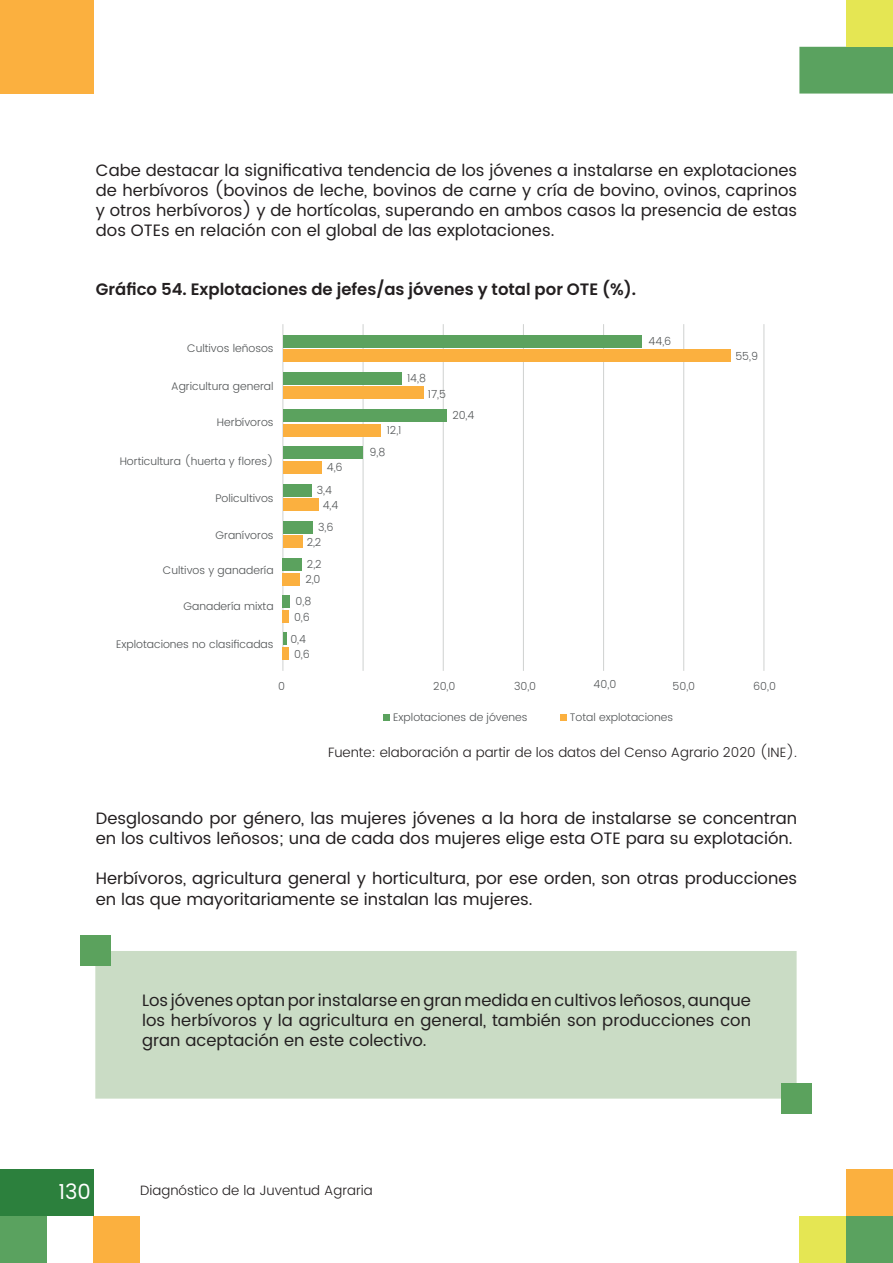
<style>
.page{position:relative;width:893px;height:1263px;background:#fff}
.page>*{position:absolute;margin:0;border:0;box-sizing:border-box;transform-origin:0 0}
.t1{font:21px "Poppins";color:#fff}
.TEXTO_GENERAL{font:16.5px/20.2px "Poppins";color:#231f20;text-align:justify}
.GRÁFICO{font:600 16.5px "Poppins";color:#231f20}
.FUENTE{font:300 13.5px "Poppins";color:#231f20}
.t2{font:300 10.95px/22.6px "Poppins";color:#515455}
</style>
<div class="page">
<div style="left:799px;top:1216px;width:47px;height:47px;background:#e5e653"></div>
<div style="left:846px;top:1169px;width:47px;height:47px;background:#fbb03f"></div>
<div style="left:799px;top:47px;width:94px;height:47px;background:#5aa25f"></div>
<div style="left:0;top:1169px;width:94px;height:47px;background:#2c803d"></div>
<div style="left:0;top:0;width:94px;height:94px;background:#fbb03f"></div>
<div style="left:846px;top:0;width:47px;height:47px;background:#e5e653"></div>
<div style="left:846px;top:1216px;width:47px;height:47px;background:#5aa25f"></div>
<div style="left:94px;top:1216px;width:46px;height:47px;background:#fbb03f"></div>
<div style="left:0;top:1216px;width:47px;height:47px;background:#5aa25f"></div>
<div style="left:95px;top:951px;width:702px;height:147px;background:#cadcc5"></div>
<div style="left:80px;top:935px;width:31px;height:31px;background:#5ba25d"></div>
<div style="left:781px;top:1083px;width:31px;height:31px;background:#5ba25d"></div>
<hr style="left:283px;top:324px;width:1px;height:347px;background:#cfd1d0">
<hr style="left:363px;top:324px;width:1px;height:347px;background:#cfd1d0">
<hr style="left:443px;top:324px;width:1px;height:347px;background:#cfd1d0">
<hr style="left:523px;top:324px;width:1px;height:347px;background:#cfd1d0">
<hr style="left:603px;top:324px;width:1px;height:347px;background:#cfd1d0">
<hr style="left:683px;top:324px;width:1px;height:347px;background:#cfd1d0">
<hr style="left:764px;top:324px;width:1px;height:347px;background:#cfd1d0">
<div style="left:283px;top:335px;width:358px;height:12px;background:#5ba25e"></div>
<div style="left:283px;top:350px;width:448px;height:12px;background:#fbb03f"></div>
<svg style="left:384px;top:714px;width:6px;height:6px"></svg>
<div style="left:560px;top:714px;width:7px;height:6px;background:#fbb03f"></div>
<div style="left:283px;top:372px;width:119px;height:12px;background:#5ba25e"></div>
<div style="left:283px;top:387px;width:140px;height:12px;background:#fbb03f"></div>
<svg style="left:283px;top:633px;width:3px;height:12px"></svg>
<div style="left:283px;top:647px;width:6px;height:13px;background:#fbb03f"></div>
<div style="left:283px;top:596px;width:7px;height:12px;background:#5ba25e"></div>
<div style="left:283px;top:610px;width:6px;height:12px;background:#fbb03f"></div>
<div style="left:283px;top:558px;width:19px;height:13px;background:#5ba25e"></div>
<div style="left:283px;top:573px;width:17px;height:12px;background:#fbb03f"></div>
<div style="left:283px;top:521px;width:29px;height:12px;background:#5ba25e"></div>
<div style="left:283px;top:536px;width:19px;height:12px;background:#fbb03f"></div>
<div style="left:283px;top:484px;width:28px;height:12px;background:#5ba25e"></div>
<div style="left:283px;top:499px;width:36px;height:12px;background:#fbb03f"></div>
<div style="left:283px;top:447px;width:80px;height:12px;background:#5ba25e"></div>
<div style="left:283px;top:461px;width:38px;height:12px;background:#fbb03f"></div>
<div style="left:283px;top:409px;width:164px;height:13px;background:#5ba25e"></div>
<div style="left:283px;top:424px;width:97px;height:12px;background:#fbb03f"></div>
<p class="TEXTO_GENERAL" style="left:96px;top:160px;width:703px">Cabe destacar la significativa tendencia de los jóvenes a instalarse en explotaciones de herbívoros (bovinos de leche, bovinos de carne y cría de bovino, ovinos, caprinos y otros herbívoros) y de hortícolas, superando en ambos casos la presencia de estas dos OTEs en relación con el global de las explotaciones.</p>
<p class="GRÁFICO" style="left:96px;top:279px;width:542px">Gráfico 54. Explotaciones de jefes/as jóvenes y total por OTE (%).</p>
<p class="t2" style="left:187px;top:337px;width:88px">Cultivos leñosos</p>
<p class="t2" style="left:171px;top:375px;width:104px">Agricultura general</p>
<p class="t2" style="left:217px;top:411px;width:58px">Herbívoros</p>
<p class="t2" style="left:120px;top:451px;width:155px">Horticultura (huerta y flores)</p>
<p class="t2" style="left:215px;top:487px;width:60px">Policultivos</p>
<p class="t2" style="left:216px;top:524px;width:60px">Granívoros</p>
<p class="t2" style="left:163px;top:559px;width:112px">Cultivos y ganadería</p>
<p class="t2" style="left:184px;top:595px;width:92px">Ganadería mixta</p>
<p class="t2" style="left:116px;top:633px;width:159px">Explotaciones no clasificadas</p>
<p class="t2" style="left:317px;top:457px;width:28px;text-indent:10px">4,6<br>3,4</p>
<p class="t2" style="left:318px;top:495px;width:22px;line-height:21.8px;text-align:center">4,4<br>3,6</p>
<p class="t2" style="left:307px;top:532px;width:16px;line-height:21.3px">2,2<br>2,2</p>
<p class="t2" style="left:296px;top:568px;width:27px;text-indent:10px">2,0<br>0,8</p>
<p class="t2" style="left:290px;top:606px;width:21px;line-height:22.2px;text-align:center">0,6<br>0,4</p>
<p class="t2" style="left:294px;top:643px;width:17px">0,6</p>
<p class="t2" style="left:278px;top:676px;width:8px">0</p>
<p class="t2" style="left:407px;top:368px;width:20px">14,8</p>
<p class="t2" style="left:428px;top:383px;width:20px">17,5</p>
<p class="t2" style="left:387px;top:419px;width:16px">12,1</p>
<p class="t2" style="left:370px;top:441px;width:17px">9,8</p>
<p class="t2" style="left:452px;top:404px;width:24px">20,4</p>
<p class="t2" style="left:649px;top:330px;width:24px">44,6</p>
<p class="t2" style="left:735px;top:345px;width:24px">55,9</p>
<p class="t2" style="left:433px;top:676px;width:24px">20,0</p>
<p class="t2" style="left:514px;top:676px;width:24px">30,0</p>
<p class="t2" style="left:594px;top:673px;width:24px">40,0</p>
<p class="t2" style="left:672px;top:676px;width:24px">50,0</p>
<p class="t2" style="left:753px;top:676px;width:24px">60,0</p>
<p class="t2" style="left:393px;top:706px;width:136px">Explotaciones de jóvenes</p>
<p class="t2" style="left:570px;top:706px;width:105px">Total explotaciones</p>
<p class="FUENTE" style="left:328px;top:743px;width:471px">Fuente: elaboración a partir de los datos del Censo Agrario 2020 (INE).</p>
<p class="TEXTO_GENERAL" style="left:96px;top:808px;width:703px">Desglosando por género, las mujeres jóvenes a la hora de instalarse se concentran en los cultivos leñosos; una de cada dos mujeres elige esta OTE para su explotación.</p>
<p class="TEXTO_GENERAL" style="left:96px;top:869px;width:703px">Herbívoros, agricultura general y horticultura, por ese orden, son otras producciones en las que mayoritariamente se instalan las mujeres.</p>
<p class="TEXTO_GENERAL" style="left:142px;top:990px;width:610px">Los jóvenes optan por instalarse en gran medida en cultivos leñosos, aunque los herbívoros y la agricultura en general, también son producciones con gran aceptación en este colectivo.</p>
<p class="t1" style="left:58px;top:1176px;width:34px">130</p>
<p class="FUENTE" style="left:140px;top:1181px;width:234px">Diagnóstico de la Juventud Agraria</p>
</div>
